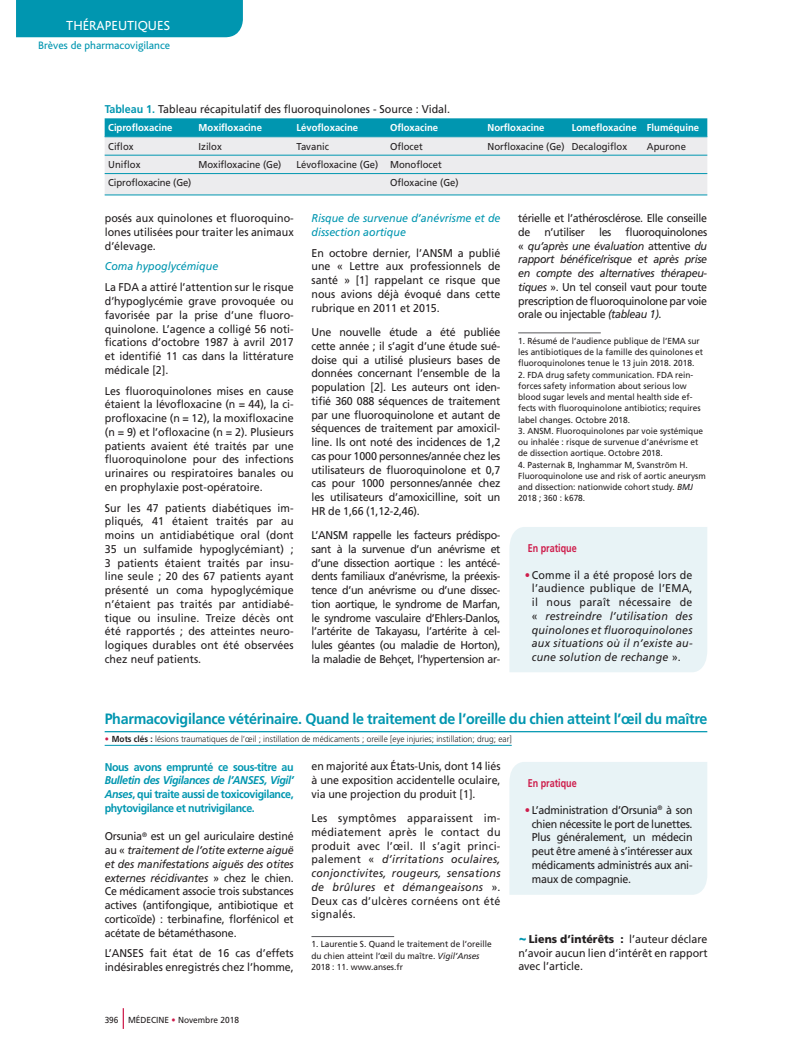
<style>
.page{position:relative;width:812px;height:1049px;background:#fff}
.page>*{position:absolute;margin:0;border:0;box-sizing:border-box;transform-origin:0 0}
.t1{font:700 15px "Frutiger";letter-spacing:-.02em;color:#0096b0;scale:.95 1}
.t2{font:13.75px "Bliss";color:#fff}
.t3{font:11.25px/13.8px "Frutiger";letter-spacing:-.005em;color:#231f20;text-align:justify;scale:.95 1}
.t4{font:italic 11.25px/13.8px "Frutiger";letter-spacing:.02em;color:#231f20;text-align:justify;scale:.95 1}
.t5{font:700 11.25px/13.8px "Frutiger";letter-spacing:-.035em;color:#0096b0;text-align:justify;scale:.95 1}
.t6{font:italic 11.25px/13.8px "Frutiger";color:#0096b0;scale:.95 1}
.t7{font:11.25px/13.8px "Frutiger";letter-spacing:-.03em;color:#231f20;scale:.95 1}
.t8{font:11.25px "Bliss";color:#0096b0}
.t9{font:700 11.25px "Frutiger";color:#ce1c4b;scale:.8 1}
.t10{font:10px "Frutiger";color:#231f20;scale:.95 1}
.t11{font:700 10px "Frutiger";color:#fff;scale:.95 1}
.t12{font:8.75px/11.2px "Frutiger";color:#231f20;scale:.95 1}
.t13{font:300 8.75px "Frutiger";color:#231f20;scale:.95 1}
.s1{font-weight:700;color:#0096b0}
.s2{font-style:italic}
.s3{font-style:normal;color:#ce1c4b}
.s4{font-style:normal}
.s5{color:#ce1c4b}
.s6{font-weight:700}
.s7{font-weight:900;font-size:15px;color:#0096b0}
.s8{font-weight:900}
</style>
<div class="page">
<div style="left:16px;top:0;width:227px;height:37px;background:#0096b0"></div>
<svg style="left:123px;top:1008px;width:1px;height:21px"></svg>
<hr style="left:518px;top:333px;width:83px;height:1px;background:#57585a">
<hr style="left:105px;top:731px;width:602px;height:1px;background:#0096b0">
<hr style="left:105px;top:745px;width:407px;height:1px;background:#0096b0">
<hr style="left:311px;top:936px;width:83px;height:1px;background:#57585a">
<div style="left:509px;top:527px;width:198px;height:145px;background:#e8f3f6"></div>
<div style="left:509px;top:762px;width:198px;height:133px;background:#e8f3f6"></div>
<div style="left:105px;top:118px;width:602px;height:18px;background:#0096b0"></div>
<svg style="left:105px;top:137px;width:602px;height:58px;background:#e6eaec"></svg>
<hr style="left:105px;top:136px;width:602px;height:1px;background:#0096b0">
<hr style="left:105px;top:155px;width:602px;height:1px;background:#0096b0">
<hr style="left:105px;top:173px;width:602px;height:1px;background:#0096b0">
<hr style="left:105px;top:195px;width:602px;height:1px;background:#0096b0">
<p class="t2" style="left:66px;top:20px;width:105px">THÉRAPEUTIQUES</p>
<p class="t8" style="left:38px;top:41px;width:134px">Brèves de pharmacovigilance</p>
<p class="t3" style="left:105px;top:103px;width:365px"><span class="s1">Tableau 1.</span> Tableau récapitulatif des fluoroquinolones - Source : Vidal.</p>
<p class="t11" style="left:108px;top:124px;width:69px">Ciprofloxacine</p>
<p class="t11" style="left:199px;top:124px;width:68px">Moxifloxacine</p>
<p class="t11" style="left:296px;top:124px;width:67px">Lévofloxacine</p>
<p class="t11" style="left:390px;top:124px;width:52px">Ofloxacine</p>
<p class="t11" style="left:487px;top:124px;width:62px">Norfloxacine</p>
<p class="t11" style="left:571px;top:124px;width:136px">Lomefloxacine Fluméquine</p>
<p class="t10" style="left:108px;top:142px;width:28px">Ciflox</p>
<p class="t10" style="left:199px;top:142px;width:26px">Izilox</p>
<p class="t10" style="left:296px;top:142px;width:36px">Tavanic</p>
<p class="t10" style="left:390px;top:142px;width:36px">Oflocet</p>
<p class="t10" style="left:487px;top:142px;width:148px">Norfloxacine (Ge) Decalogiflox</p>
<p class="t10" style="left:647px;top:142px;width:43px">Apurone</p>
<p class="t10" style="left:108px;top:160px;width:35px">Uniflox</p>
<p class="t10" style="left:199px;top:161px;width:89px">Moxifloxacine (Ge)</p>
<p class="t10" style="left:296px;top:161px;width:154px">Lévofloxacine (Ge) Monoflocet</p>
<p class="t10" style="left:108px;top:179px;width:89px">Ciprofloxacine (Ge)</p>
<p class="t10" style="left:390px;top:179px;width:74px">Ofloxacine (Ge)</p>
<p class="t3" style="left:105px;top:212px;width:200px">posés aux quinolones et fluoroquino&shy;lones utilisées pour traiter les animaux d’élevage.</p>
<p class="t6" style="left:105px;top:260px;width:121px">Coma hypoglycémique</p>
<p class="t3" style="left:105px;top:281px;width:200px">La FDA a attiré l’attention sur le risque d’hypoglycémie grave provoquée ou favorisée par la prise d’une fluoro&shy;quinolone. L’agence a colligé 56 noti&shy;fications d’octobre 1987 à avril 2017 et identifié 11 cas dans la littérature médicale [2].</p>
<p class="t3" style="left:105px;top:385px;width:200px">Les fluoroquinolones mises en cause étaient la lévofloxacine (n = 44), la ci&shy;profloxacine (n = 12), la moxifloxacine (n = 9) et l’ofloxacine (n = 2). Plusieurs patients avaient été traités par une fluoroquinolone pour des infections urinaires ou respiratoires banales ou en prophylaxie post-opératoire.</p>
<p class="t3" style="left:105px;top:502px;width:200px">Sur les 47 patients diabétiques im&shy;pliqués, 41 étaient traités par au moins un antidiabétique oral (dont 35 un sulfamide hypoglycémiant) ; 3 patients étaient traités par insu&shy;line seule ; 20 des 67 patients ayant présenté un coma hypoglycémique n’étaient pas traités par antidiabé&shy;tique ou insuline. Treize décès ont été rapportés ; des atteintes neuro&shy;logiques durables ont été observées chez neuf patients.</p>
<p class="t6" style="left:311px;top:212px;width:200px">Risque de survenue d’anévrisme et de dissection aortique</p>
<p class="t3" style="left:311px;top:247px;width:200px">En octobre dernier, l’ANSM a publié une « Lettre aux professionnels de santé » [1] rappelant ce risque que nous avions déjà évoqué dans cette rubrique en 2011 et 2015.</p>
<p class="t3" style="left:311px;top:326px;width:200px">Une nouvelle étude a été publiée cette année ; il s’agit d’une étude sué&shy;doise qui a utilisé plusieurs bases de données concernant l’ensemble de la population [2]. Les auteurs ont iden&shy;tifié 360 088 séquences de traitement par une fluoroquinolone et autant de séquences de traitement par amoxicil&shy;line. Ils ont noté des incidences de 1,2 cas pour 1000 personnes/année chez les utilisateurs de fluoroquinolone et 0,7 cas pour 1000 personnes/année chez les utilisateurs d’amoxicilline, soit un HR de 1,66 (1,12-2,46).</p>
<p class="t3" style="left:311px;top:529px;width:200px">L’ANSM rappelle les facteurs prédispo&shy;sant à la survenue d’un anévrisme et d’une dissection aortique : les antécé&shy;dents familiaux d’anévrisme, la préexis&shy;tence d’un anévrisme ou d’une dissec&shy;tion aortique, le syndrome de Marfan, le syndrome vasculaire d’Ehlers-Danlos, l’artérite de Takayasu, l’artérite à cel&shy;lules géantes (ou maladie de Horton), la maladie de Behçet, l’hypertension ar-</p>
<p class="t7" style="left:518px;top:212px;width:200px">térielle et l’athérosclérose. Elle conseille de</p>
<p class="t3" style="left:518px;top:226px;width:200px;text-indent:107px">fluoroquinolones « <span class="s2">qu’après une évaluation</span> attentive <span class="s2">du rapport bénéfice/risque et après prise en compte des alternatives thérapeu&shy;tiques</span> ». Un tel conseil vaut pour toute prescription de fluoroquinolone par voie orale ou injectable <span class="s2">(tableau 1)</span>.</p>
<p class="t12" style="left:518px;top:336px;width:196px">1. Résumé de l’audience publique de l’EMA sur les antibiotiques de la famille des quinolones et fluoroquinolones tenue le 13 juin 2018. 2018.</p>
<p class="t12" style="left:518px;top:370px;width:194px">2. FDA drug safety communication. FDA rein&shy;forces safety information about serious low blood sugar levels and mental health side ef&shy;fects with fluoroquinolone antibiotics; requires label changes. Octobre 2018.</p>
<p class="t12" style="left:518px;top:426px;width:196px">3. ANSM. Fluoroquinolones par voie systémique ou inhalée : risque de survenue d’anévrisme et de dissection aortique. Octobre 2018.</p>
<p class="t12" style="left:518px;top:460px;width:199px">4. Pasternak B, Inghammar M, Svanström H.<br>Fluoroquinolone use and risk of aortic aneurysm and dissection: nationwide cohort study. <span class="s2">BMJ </span>2018 ; 360 : k678.</p>
<p class="t7" style="left:544px;top:226px;width:44px">n’utiliser</p>
<p class="t3" style="left:599px;top:226px;width:15px">les</p>
<p class="t9" style="left:527px;top:543px;width:63px">En pratique</p>
<p class="t4" style="left:532px;top:569px;width:171px;text-indent:-7px"><span class="s3">•</span> <span class="s4">Comme il a été proposé lors de l’audience publique de l’EMA, il nous paraît nécessaire de «</span> restreindre l’utilisation des quinolones et fluoroquinolones aux situations où il n’existe au&shy;cune solution de rechange <span class="s4">».</span></p>
<h1 class="t1" style="left:105px;top:713px;width:636px">Pharmacovigilance vétérinaire. Quand le traitement de l’oreille du chien atteint l’œil du maître</h1>
<p class="t13" style="left:105px;top:735px;width:430px"><span class="s5">•</span> <span class="s6">Mots clés :</span> lésions traumatiques de l’œil ; instillation de médicaments ; oreille [eye injuries; instillation; drug; ear]</p>
<p class="t5" style="left:105px;top:761px;width:200px">Nous avons emprunté ce sous-titre au</p>
<p class="t5" style="left:105px;top:774px;width:200px"><span class="s2">Bulletin des Vigilances de l’ANSES, Vigil’ Anses</span>, qui traite aussi de toxicovigilance, phytovigilance et nutrivigilance.</p>
<p class="t3" style="left:105px;top:830px;width:200px">Orsunia<sup>®</sup> est un gel auriculaire destiné au « <span class="s2">traitement de l’otite externe aiguë et des manifestations aiguës des otites externes récidivantes</span> » chez le chien.<br>Ce médicament associe trois substances actives (antifongique, antibiotique et corticoïde) : terbinafine, florfénicol et acétate de bétaméthasone.</p>
<p class="t3" style="left:105px;top:947px;width:200px">L’ANSES fait état de 16 cas d’effets indésirables enregistrés chez l’homme,</p>
<p class="t3" style="left:311px;top:760px;width:200px">en majorité aux États-Unis, dont 14 liés à une exposition accidentelle oculaire, via une projection du produit [1].</p>
<p class="t3" style="left:311px;top:812px;width:200px">Les symptômes apparaissent im&shy;médiatement après le contact du produit avec l’œil. Il s’agit princi&shy;palement « <span class="s2">d’irritations oculaires, conjonctivites, rougeurs, sensations de brûlures et démangeaisons</span> ».<br>Deux cas d’ulcères cornéens ont été signalés.</p>
<p class="t12" style="left:311px;top:939px;width:191px">1. Laurentie S. Quand le traitement de l’oreille du chien atteint l’œil du maître. <span class="s2">Vigil’Anses<br></span>2018 : 11. www.anses.fr</p>
<p class="t9" style="left:527px;top:778px;width:63px">En pratique</p>
<p class="t3" style="left:532px;top:804px;width:171px;text-indent:-7px"><span class="s5">•</span> L’administration d’Orsunia<sup>®</sup> à son chien nécessite le port de lunettes.<br>Plus généralement, un médecin peut être amené à s’intéresser aux médicaments administrés aux ani&shy;maux de compagnie.</p>
<p class="t3" style="left:518px;top:933px;width:201px"><span class="s7">~</span> <span class="s8">Liens d’intérêts :</span> l’auteur déclare n’avoir aucun lien d’intérêt en rapport avec l’article.</p>
<p class="t12" style="left:105px;top:1015px;width:143px">396 MÉDECINE <span class="s5">•</span> Novembre 2018</p>
</div>
